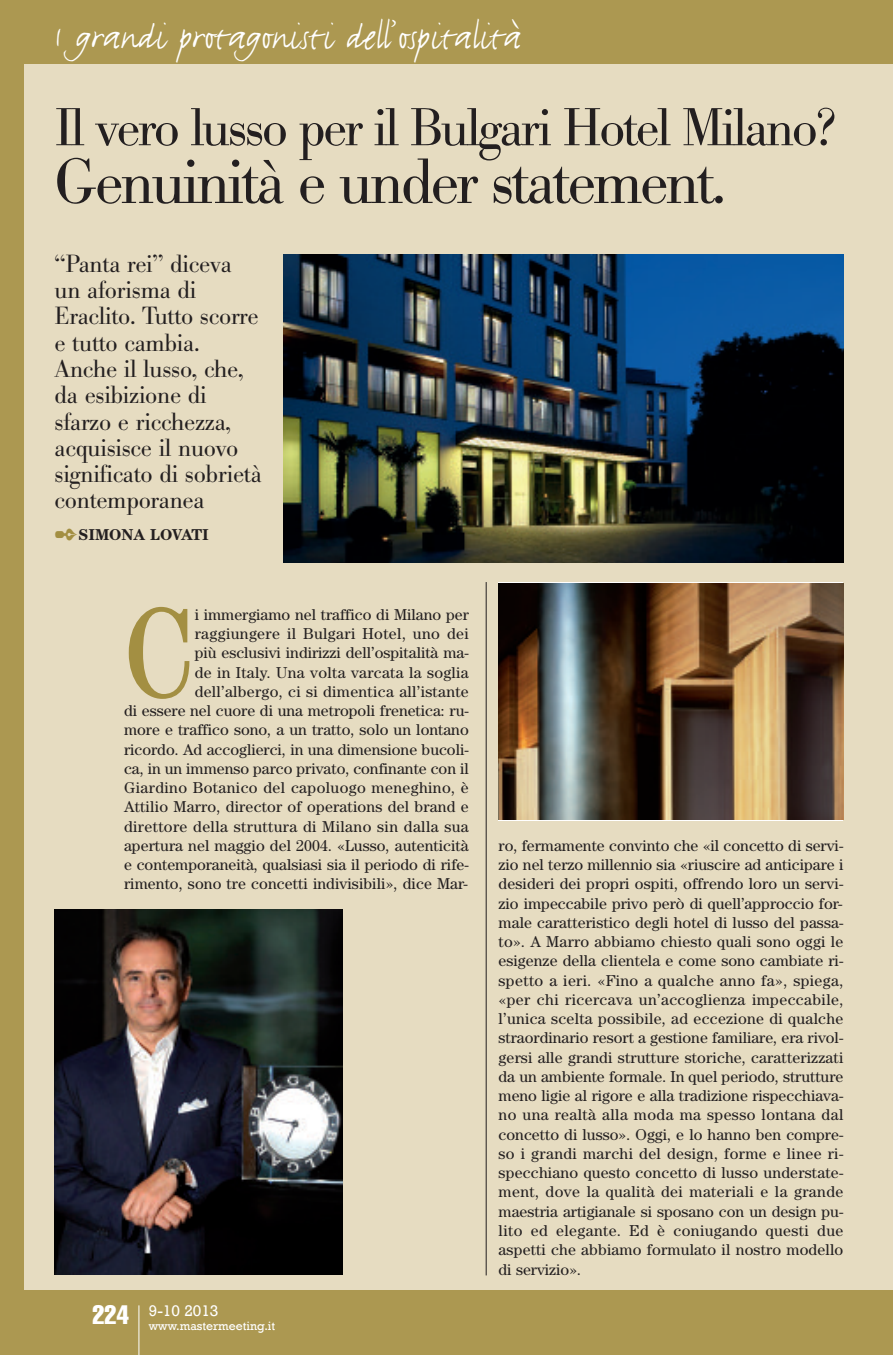
<style>
.page{position:relative;width:893px;height:1355px;background:#fff}
.page>*{position:absolute;margin:0;border:0;box-sizing:border-box;transform-origin:0 0}
.t1{font:condensed 127.58px "Century";color:#a38f42}
.t2{font:300 63px "Bodoni BE";letter-spacing:-.05em;color:#231f20}
.t3{font:300 52.5px "Bodoni BE";letter-spacing:-.05em;color:#231f20}
.t4{font:42px "FF Justlefthand";color:#fff}
.t5{font:300 24.5px/26.2px "Bodoni BE";letter-spacing:-.015em;color:#231f20}
.t6{font:15.75px/19.2px "Century";letter-spacing:.005em;color:#231f20;text-align:justify}
.t7{font:700 15.75px "Century";color:#231f20}
.t8{font:15.75px "Rockwell";color:#fff}
.t9{font:12.25px "Rockwell";color:#fff}
.s1{color:#a38f42}
</style>
<div class="page">
<div style="left:0;top:0;width:893px;height:1354px;background:#ac9851"></div>
<div style="left:25px;top:64px;width:868px;height:1226px;background:#e6dcc1"></div>
<hr style="left:138px;top:1305px;width:1px;height:49px;background:#fff">
<hr style="left:486px;top:582px;width:1px;height:693px;background:#231f20">
<img style="left:283px;top:254px;width:560px;height:308px">
<img style="left:55px;top:909px;width:287px;height:365px">
<img style="left:499px;top:583px;width:344px;height:236px">
<h3 class="t4" style="left:55px;top:8px;width:468px">I grandi protagonisti dell’ospitalità</h3>
<h3 class="t3" style="left:55px;top:108px;width:783px">Il vero lusso per il Bulgari Hotel Milano?</h3>
<h2 class="t2" style="left:55px;top:158px;width:673px">Genuinità e under statement.</h2>
<h3 class="t5" style="left:55px;top:253px;width:209px">“Panta rei” diceva un aforisma di<br>Eraclito. Tutto scorre e tutto cambia.<br>Anche il lusso, che, da esibizione di sfarzo e ricchezza, acquisisce il nuovo significato di sobrietà contemporanea</h3>
<p class="t7" style="left:55px;top:529px;width:156px"><span class="s1">✒</span>SIMONA LOVATI</p>
<h1 class="t1" style="left:124px;top:609px;width:72px">C</h1>
<p class="t6" style="left:124px;top:606px;width:346px;text-align:right">i immergiamo nel traffico di Milano per raggiungere il Bulgari Hotel, uno dei<br>più esclusivi indirizzi dell’ospitalità ma-<br>de in Italy. Una volta varcata la soglia dell’albergo, ci si dimentica all’istante<br>di essere nel cuore di una metropoli frenetica: ru&shy;more e traffico sono, a un tratto, solo un lontano ricordo. Ad accoglierci, in una dimensione bucoli&shy;ca, in un immenso parco privato, confinante con il Giardino Botanico del capoluogo meneghino, è Attilio Marro, director of operations del brand e direttore della struttura di Milano sin dalla sua apertura nel maggio del 2004. «Lusso, autenticità e contemporaneità, qualsiasi sia il periodo di rife&shy;rimento, sono tre concetti indivisibili», dice Mar-</p>
<p class="t9" style="left:92px;top:1318px;width:184px"><sup>224</sup> www.mastermeeting.it</p>
<p class="t8" style="left:149px;top:1300px;width:71px">9-10 2013</p>
<p class="t6" style="left:499px;top:837px;width:346px">ro, fermamente convinto che «il concetto di servi&shy;zio nel terzo millennio sia «riuscire ad anticipare i desideri dei propri ospiti, offrendo loro un servi&shy;zio impeccabile privo però di quell’approccio for&shy;male caratteristico degli hotel di lusso del passa&shy;to». A Marro abbiamo chiesto quali sono oggi le esigenze della clientela e come sono cambiate ri&shy;spetto a ieri. «Fino a qualche anno fa», spiega, «per chi ricercava un’accoglienza impeccabile, l’unica scelta possibile, ad eccezione di qualche straordinario resort a gestione familiare, era rivol&shy;gersi alle grandi strutture storiche, caratterizzati da un ambiente formale. In quel periodo, strutture meno ligie al rigore e alla tradizione rispecchiava&shy;no una realtà alla moda ma spesso lontana dal concetto di lusso». Oggi, e lo hanno ben compre&shy;so i grandi marchi del design, forme e linee ri&shy;specchiano questo concetto di lusso understate&shy;ment, dove la qualità dei materiali e la grande maestria artigianale si sposano con un design pu&shy;lito ed elegante. Ed è coniugando questi due aspetti che abbiamo formulato il nostro modello di servizio».</p>
</div>
